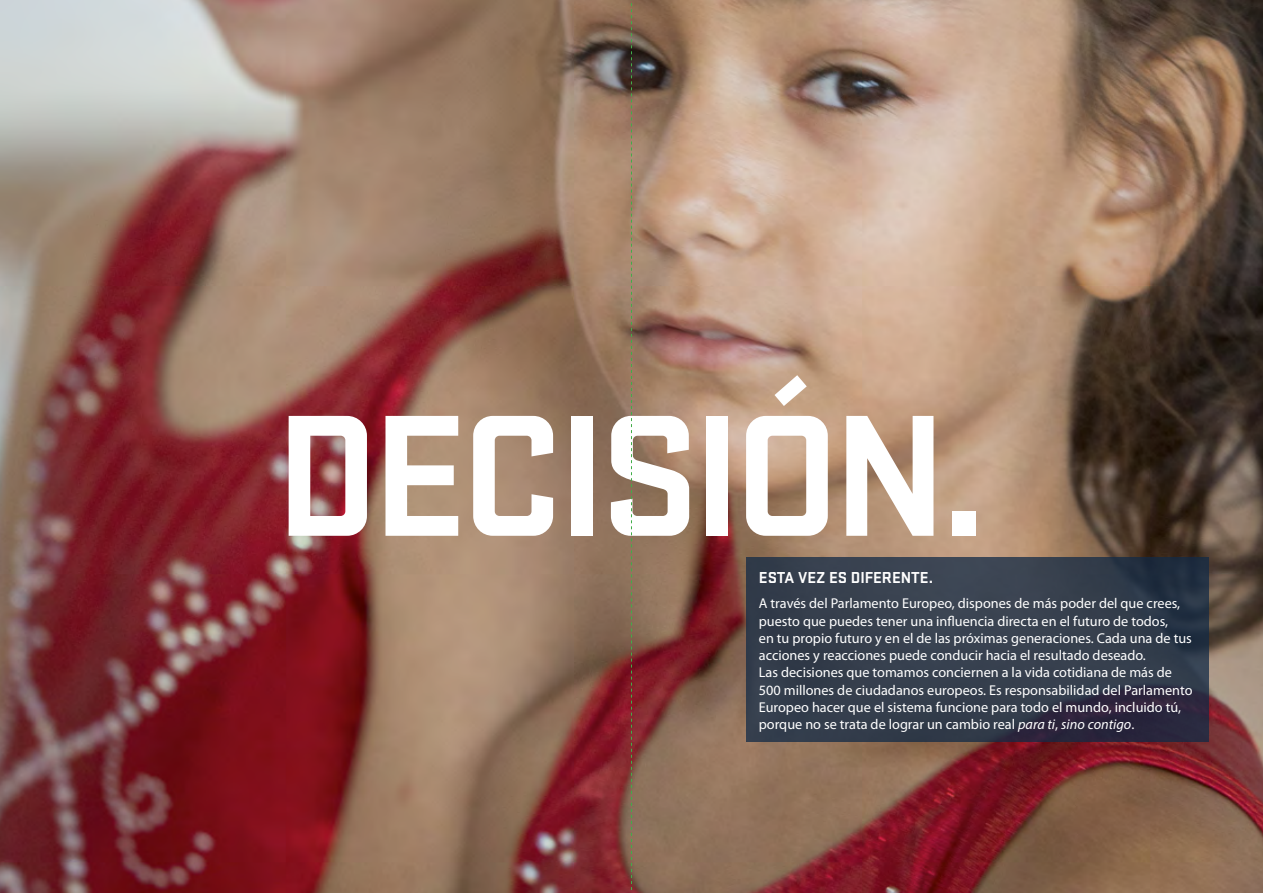
<style>
.page{position:relative;width:1263px;height:893px;background:#fff}
.page>*{position:absolute;margin:0;border:0;box-sizing:border-box;transform-origin:0 0}
.t1{font:700 180px "Stratum 1";letter-spacing:-.04em;color:#fff}
.t2{font:700 16.5px "Stratum 1";color:#fff}
.t3{font:14.25px/17.2px "Myriad Pro";color:#fff}
.s1{font-style:italic}
</style>
<div class="page">
<img style="left:0;top:0;width:1263px;height:893px">
<svg style="left:746px;top:557px;width:463px;height:185px;background:#333b4a"></svg>
<svg style="left:631px;top:0;width:1px;height:893px"></svg>
<h1 class="t1" style="left:275px;top:352px;width:714px">DECISIÓN.</h1>
<p class="t2" style="left:759px;top:566px;width:176px">ESTA VEZ ES DIFERENTE.</p>
<p class="t3" style="left:759px;top:595px;width:435px">A través del Parlamento Europeo, dispones de más poder del que crees, puesto que puedes tener una influencia directa en el futuro de todos,<br>en tu propio futuro y en el de las próximas generaciones. Cada una de tus acciones y reacciones puede conducir hacia el resultado deseado.<br>Las decisiones que tomamos conciernen a la vida cotidiana de más de 500 millones de ciudadanos europeos. Es responsabilidad del Parlamento Europeo hacer que el sistema funcione para todo el mundo, incluido tú, porque no se trata de lograr un cambio real <span class="s1">para ti</span>, <span class="s1">sino contigo</span>.</p>
</div>
